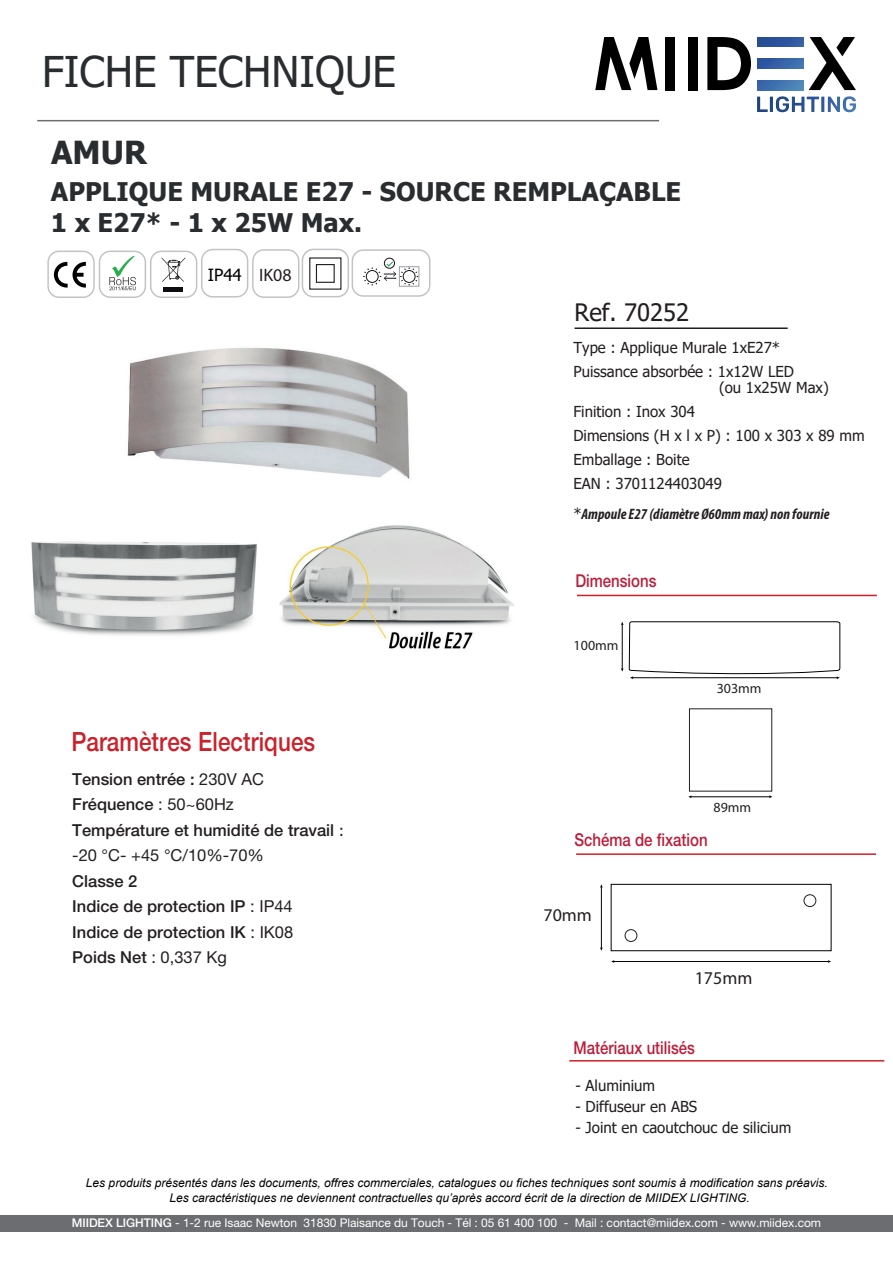
<style>
.page{position:relative;width:893px;height:1263px;background:#fff}
.page>*{position:absolute;margin:0;border:0;box-sizing:border-box;transform-origin:0 0}
.t1{font:42.3px "Tahoma";color:#292d2f}
.t2{font:700 31.65px "Tahoma";color:#292d2f}
.t3{font:500 26.55px "Helvetica Neue LT Std";color:#cb212b;scale:.85 1}
.t4{font:700 25.65px/30.6px "Tahoma";color:#292d2f}
.t5{font:24px "Tahoma";color:#231f20}
.t6{font:18px "Myriad Pro";color:#231f20}
.t7{font:500 17.7px "Helvetica Neue LT Std";color:#bc1e3b;scale:.85 1}
.t8{font:16.8px "Tahoma";color:#000}
.t9{font:500 16.5px/25.5px "Helvetica Neue LT Std";color:#231f20}
.t10{font:15.15px/24px "Tahoma";color:#231f20}
.t11{font:italic 700 condensed 15.15px "Myriad Pro";color:#231f20}
.t12{font:13.95px "Myriad Pro";color:#231f20}
.t13{font:italic 12px/14.4px "Arial";color:#000001;text-align:center}
.t14{font:12px "Helvetica Neue LT Std";letter-spacing:-.005em;color:#fff}
.s1{font-weight:400}
.s2{font-family:"Tahoma";font-weight:400;font-size:15.15px}
.s3{font-family:"Tahoma";font-weight:400;font-style:normal;font-stretch:normal}
.s4{font-weight:500}
</style>
<div class="page">
<img style="left:127px;top:347px;width:283px;height:132px">
<div style="left:0;top:1215px;width:893px;height:16px;background:#6c6d70"></div>
<hr style="left:577px;top:595px;width:300px;height:1px;background:#d01f26">
<hr style="left:569px;top:1060px;width:315px;height:1px;background:#d01f26">
<div style="left:201px;top:249px;width:47px;height:49px;border:1px solid #c1c4c7;border-radius:11px"></div>
<div style="left:252px;top:249px;width:47px;height:49px;border:1px solid #c1c4c7;border-radius:11px"></div>
<div style="left:302px;top:249px;width:47px;height:48px;border:1px solid #c1c4c7;border-radius:11px"></div>
<div style="left:99px;top:251px;width:47px;height:47px;border:1px solid #c1c4c7;border-radius:11px"></div>
<div style="left:47px;top:251px;width:48px;height:47px;border:1px solid #c1c4c7;border-radius:11px"></div>
<div style="left:150px;top:251px;width:47px;height:47px;border:1px solid #c1c4c7;border-radius:11px"></div>
<svg style="left:54px;top:262px;width:32px;height:26px"></svg>
<svg style="left:162px;top:257px;width:23px;height:25px"></svg>
<div style="left:164px;top:287px;width:19px;height:5px;background:#0f0c12"></div>
<hr style="left:576px;top:853px;width:300px;height:2px;background:#d01f26">
<hr style="left:575px;top:327px;width:213px;height:2px;background:#231f20">
<svg style="left:109px;top:256px;width:27px;height:34px"></svg>
<div style="left:611px;top:884px;width:220px;height:67px;border:1px solid #000001"></div>
<hr style="left:601px;top:886px;width:1px;height:62px;background:#000001">
<hr style="left:613px;top:961px;width:216px;height:1px;background:#000001">
<img style="left:279px;top:525px;width:235px;height:124px">
<img style="left:31px;top:541px;width:226px;height:95px">
<div style="left:316px;top:264px;width:19px;height:19px;border:1px solid #231f20"></div>
<div style="left:352px;top:249px;width:78px;height:48px;border:1px solid #c1c4c7;border-radius:11px"></div>
<div style="left:384px;top:258px;width:11px;height:11px;border:1px solid #18151a;border-radius:50%"></div>
<svg style="left:363px;top:261px;width:56px;height:25px"></svg>
<svg style="left:621px;top:621px;width:220px;height:58px"></svg>
<hr style="left:690px;top:796px;width:80px;height:1px;background:#000001">
<div style="left:625px;top:929px;width:12px;height:13px;border:1px solid #231f20;border-radius:50%"></div>
<div style="left:804px;top:894px;width:12px;height:13px;border:1px solid #231f20;border-radius:50%"></div>
<hr style="left:37px;top:120px;width:622px;height:1px;background:#6c6d70">
<svg style="left:809px;top:37px;width:47px;height:53px"></svg>
<svg style="left:707px;top:37px;width:44px;height:53px"></svg>
<div style="left:688px;top:37px;width:10px;height:53px;background:#000001"></div>
<div style="left:665px;top:37px;width:10px;height:53px;background:#000001"></div>
<svg style="left:757px;top:96px;width:99px;height:16px"></svg>
<svg style="left:595px;top:37px;width:62px;height:53px"></svg>
<svg style="left:757px;top:37px;width:46px;height:9px"></svg>
<svg style="left:757px;top:59px;width:46px;height:9px"></svg>
<svg style="left:757px;top:81px;width:46px;height:9px"></svg>
<h1 class="t1" style="left:42px;top:43px;width:356px">FICHE TECHNIQUE</h1>
<h2 class="t2" style="left:51px;top:130px;width:97px">AMUR</h2>
<h3 class="t4" style="left:51px;top:177px;width:632px">APPLIQUE MURALE E27 - SOURCE REMPLAÇABLE<br>1 x E27* - 1 x 25W Max.</h3>
<h3 class="t8" style="left:208px;top:263px;width:35px">IP44</h3>
<h3 class="t6" style="left:259px;top:263px;width:34px">IK08</h3>
<h3 class="t3" style="left:72px;top:726px;width:288px">Paramètres Electriques</h3>
<h3 class="t9" style="left:72px;top:766px;width:273px">Tension entrée : <span class="s1">230V AC<br></span>Fréquence <span class="s1">: 50~60Hz<br></span>Température et humidité de travail <span class="s2">: </span><span class="s1">-20 °C- +45 °C/10%-70%</span></h3>
<h3 class="t9" style="left:72px;top:868px;width:223px">Classe 2<br>Indice de protection IP <span class="s1">: IP44<br></span>Indice de protection IK <span class="s1">: IK08<br></span>Poids Net <span class="s1">: 0,337 Kg</span></h3>
<h3 class="t5" style="left:575px;top:296px;width:116px">Ref. 70252</h3>
<p class="t10" style="left:573px;top:336px;width:222px">Type : Applique Murale 1xE27*<br>Puissance absorbée : 1x12W LED</p>
<p class="t10" style="left:719px;top:376px;width:111px">(ou 1x25W Max)</p>
<p class="t10" style="left:573px;top:400px;width:293px">Finition : Inox 304<br>Dimensions (H x l x P) : 100 x 303 x 89 mm<br>Emballage : Boite<br>EAN : 3701124403049</p>
<p class="t11" style="left:573px;top:505px;width:257px"><span class="s3">*</span>Ampoule E27 (diamètre Ø60mm max) non fournie</p>
<h3 class="t7" style="left:575px;top:570px;width:97px">Dimensions</h3>
<p class="t12" style="left:574px;top:637px;width:46px">100mm</p>
<p class="t12" style="left:717px;top:679px;width:46px">303mm</p>
<p class="t12" style="left:713px;top:799px;width:39px">89mm</p>
<h3 class="t7" style="left:575px;top:829px;width:158px">Schéma de fixation</h3>
<h3 class="t6" style="left:543px;top:904px;width:50px">70mm</h3>
<h3 class="t6" style="left:695px;top:967px;width:59px">175mm</h3>
<h3 class="t7" style="left:574px;top:1037px;width:144px">Matériaux utilisés</h3>
<p class="t10" style="left:575px;top:1074px;width:81px">- Aluminium</p>
<p class="t10" style="left:575px;top:1095px;width:123px">- Diffuseur en ABS</p>
<p class="t10" style="left:575px;top:1116px;width:217px">- Joint en caoutchouc de silicium</p>
<p class="t13" style="left:86px;top:1176px;width:743px">Les produits présentés dans les documents, offres commerciales, catalogues ou fiches techniques sont soumis à modification sans préavis.<br>Les caractéristiques ne deviennent contractuelles qu’après accord écrit de la direction de MIIDEX LIGHTING.</p>
<p class="t14" style="left:72px;top:1216px;width:751px"><span class="s4">MIIDEX LIGHTING</span> - 1-2 rue Isaac Newton 31830 Plaisance du Touch - Tél : 05 61 400 100 - Mail : contact@miidex.com - www.miidex.com</p>
</div>
